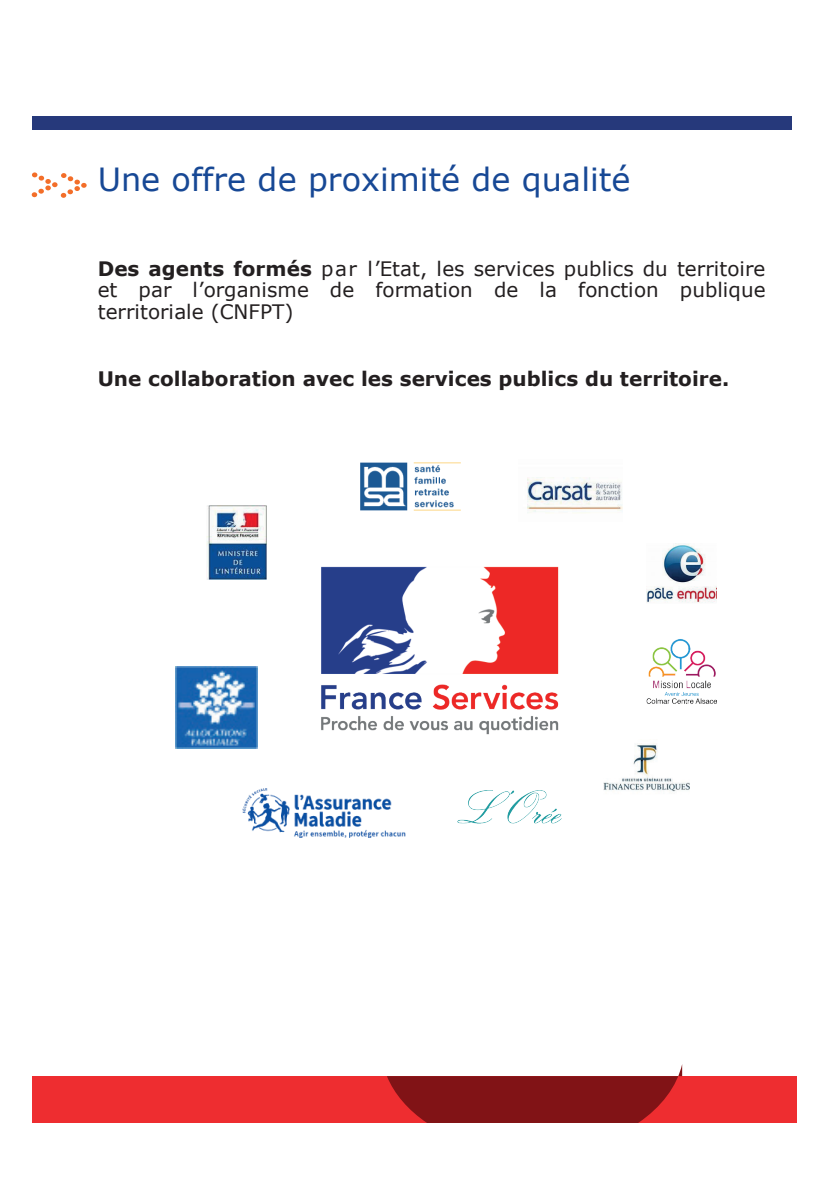
<style>
.page{position:relative;width:840px;height:1191px;background:#fff}
.page>*{position:absolute;margin:0;border:0;box-sizing:border-box;transform-origin:0 0}
.t1{font:32px "Verdana";color:#174895}
.t2{font:20px/21.4px "Verdana";letter-spacing:.005em;color:#231f20;text-align:justify}
.t3{font:700 20px "Verdana";color:#231f20}
.s1{font-weight:700}
</style>
<div class="page">
<div style="left:32px;top:116px;width:758px;height:14px;background:#26397b"></div>
<svg style="left:32px;top:172px;width:55px;height:26px"></svg>
<div style="left:32px;top:1076px;width:763px;height:46px;background:#ee2d30"></div>
<svg style="left:386px;top:1069px;width:295px;height:54px"></svg>
<img style="left:175px;top:666px;width:82px;height:82px">
<img style="left:321px;top:566px;width:238px;height:169px">
<img style="left:527px;top:477px;width:94px;height:36px">
<img style="left:242px;top:788px;width:164px;height:49px">
<img style="left:206px;top:505px;width:60px;height:75px">
<img style="left:646px;top:543px;width:69px;height:60px">
<img style="left:360px;top:463px;width:101px;height:47px">
<img style="left:646px;top:639px;width:69px;height:65px">
<img style="left:603px;top:743px;width:86px;height:49px">
<img style="left:457px;top:791px;width:105px;height:33px">
<h1 class="t1" style="left:98px;top:157px;width:533px">Une offre de proximité de qualité</h1>
<p class="t2" style="left:98px;top:258px;width:669px"><span class="s1">Des agents formés</span> par l’Etat, les services publics du territoire et par l’organisme de formation de la fonction publique territoriale (CNFPT)</p>
<p class="t3" style="left:98px;top:364px;width:632px">Une collaboration avec les services publics du territoire.</p>
</div>
